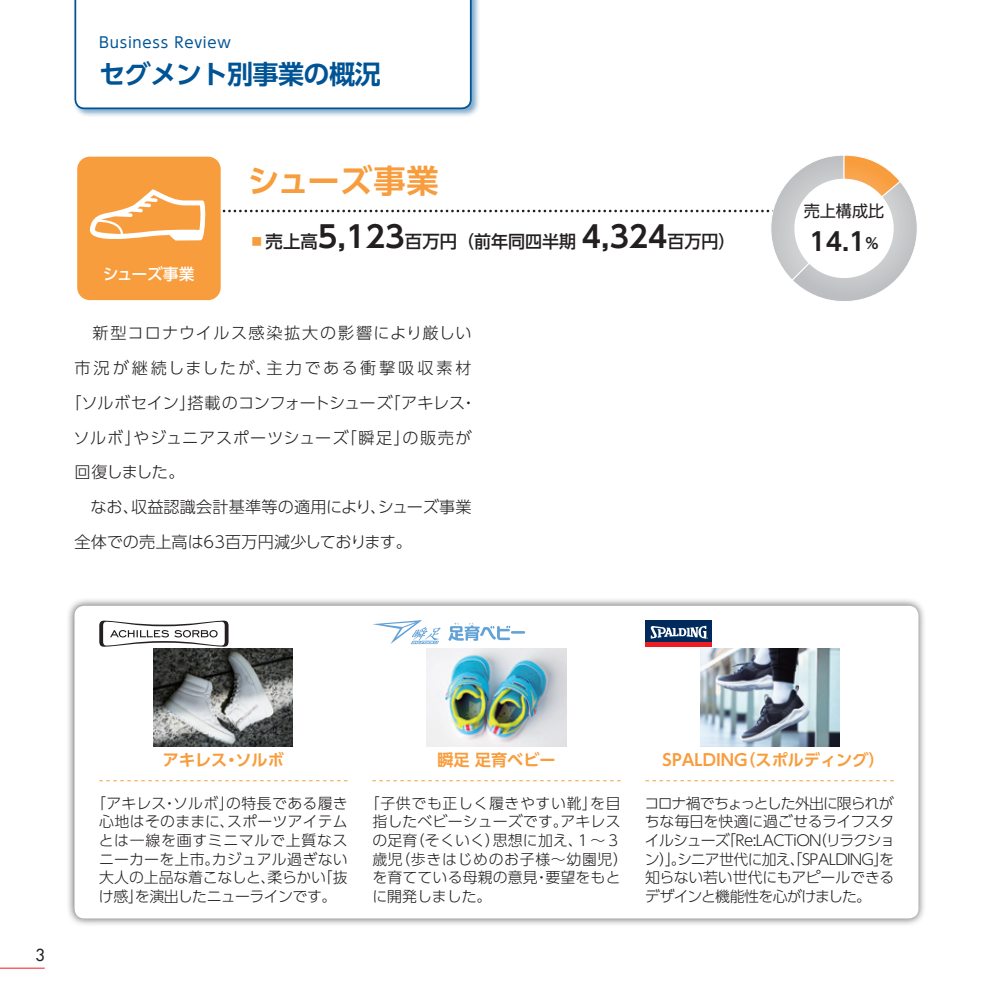
<style>
.page{position:relative;width:993px;height:993px;background:#fff}
.page>*{position:absolute;margin:0;border:0;box-sizing:border-box;transform-origin:0 0}
.t1{font:700 32.2px "UD Shin Go Pro De";letter-spacing:.02em;color:#f89d3d}
.t2{font:700 26.07px "UD Shin Go Pro De";letter-spacing:-.02em;color:#005495}
.t3{font:700 24.85px "UD Shin Go Pro De";color:#231f20}
.t4{font:500 17.32px "UD Shin Go Pro";color:#231f20}
.t5{font:300 16.1px "UD Shin Go Pro";letter-spacing:.01em;color:#231f20}
.t6{font:700 16.1px "UD Shin Go Pro De";color:#f89d3d}
.t7{font:300 16.1px "UD Shin Go Pro";letter-spacing:-.01em;color:#231f20}
.t8{font:300 16.1px "UD Shin Go Pro";letter-spacing:.045em;color:#231f20}
.t9{font:300 16.1px "UD Shin Go Pro";letter-spacing:.075em;color:#231f20}
.t10{font:300 16.1px "UD Shin Go Pro";letter-spacing:.185em;color:#231f20}
.t11{font:16.1px "UD Shin Go Pro";color:#231f20}
.t12{font:500 16.1px "Futura Std";color:#231f20}
.t13{font:500 15.75px "UD Shin Go Pro";letter-spacing:-.01em;color:#fff}
.t14{font:300 14.88px/18.6px "UD Shin Go Pro";letter-spacing:.01em;color:#231f20;text-align:center}
.t15{font:14.88px "UD Shin Go Pro";letter-spacing:.05em;color:#005495}
.s1{color:#f89d3d}
.s2{font-family:"UD Shin Go Pro De";font-weight:700;font-size:29.75px}
.s3{font-size:14.88px}
</style>
<div class="page">
<div style="left:72px;top:0;width:408px;height:118px;background:#005495;opacity:.5"></div>
<svg style="left:74px;top:0;width:397px;height:109px"></svg>
<div style="left:66px;top:597px;width:860px;height:329px;background:#231f20;opacity:.75"></div>
<div style="left:74px;top:605px;width:844px;height:313px;background:#fff;border-radius:10px"></div>
<img style="left:700px;top:648px;width:138px;height:98px">
<img style="left:427px;top:648px;width:139px;height:98px">
<img style="left:154px;top:648px;width:139px;height:98px">
<svg style="left:99px;top:780px;width:248px;height:1px"></svg>
<svg style="left:372px;top:780px;width:248px;height:1px"></svg>
<svg style="left:645px;top:780px;width:248px;height:1px"></svg>
<div style="left:77px;top:157px;width:143px;height:143px;background:#f89d3d;border-radius:13px"></div>
<svg style="left:83px;top:155px;width:834px;height:146px"></svg>
<div style="left:645px;top:620px;width:66px;height:26px;background:#00295c"></div>
<hr style="left:645px;top:642px;width:66px;height:4px;background:#ee1d23">
<svg style="left:650px;top:625px;width:57px;height:13px"></svg>
<svg style="left:99px;top:620px;width:129px;height:26px"></svg>
<svg style="left:448px;top:622px;width:77px;height:18px"></svg>
<svg style="left:373px;top:620px;width:67px;height:24px"></svg>
<hr style="left:0;top:967px;width:45px;height:1px;background:#ee1d23">
<p class="t15" style="left:99px;top:30px;width:133px">Business Review</p>
<h2 class="t2" style="left:99px;top:53px;width:283px">セグメント別事業の概況</h2>
<p class="t13" style="left:103px;top:261px;width:93px">シューズ事業</p>
<h1 class="t1" style="left:247px;top:155px;width:226px">シューズ事業　</h1>
<p class="t4" style="left:248px;top:228px;width:488px"><span class="s1">▪</span>売上高<span class="s2">5,123</span>百万円（前年同四半期 <span class="s2">4,324</span>百万円）</p>
<p class="t9" style="left:74px;top:320px;width:398px">　新型コロナウイルス感染拡大の影響により厳しい</p>
<p class="t10" style="left:74px;top:355px;width:398px">市況が継続しましたが、主力である衝撃吸収素材</p>
<p class="t7" style="left:66px;top:389px;width:412px">「ソルボセイン」搭載のコンフォートシューズ「アキレス・</p>
<p class="t8" style="left:73px;top:424px;width:399px">ソルボ」やジュニアスポーツシューズ「瞬足」の販売が</p>
<p class="t5" style="left:74px;top:459px;width:111px">回復しました。</p>
<p class="t5" style="left:74px;top:494px;width:398px">　なお、収益認識会計基準等の適用により、シューズ事業</p>
<p class="t5" style="left:74px;top:528px;width:339px">全体での売上高は63百万円減少しております。</p>
<p class="t11" style="left:803px;top:197px;width:82px">売上構成比</p>
<h3 class="t3" style="left:809px;top:222px;width:71px">14.1<span class="s3">%</span></h3>
<p class="t12" style="left:35px;top:944px;width:11px">3</p>
<p class="t6" style="left:163px;top:747px;width:122px">アキレス・ソルボ</p>
<p class="t6" style="left:437px;top:747px;width:120px">瞬足 足育ベビー</p>
<p class="t6" style="left:662px;top:747px;width:223px">SPALDING（スポルディング）</p>
<p class="t14" style="left:372px;top:793px;width:257px;text-align:left;text-indent:-7px">「子供でも正しく履きやすい靴」を目指したベビーシューズです。アキレスの足育（そくいく）思想に加え、１～３歳児（歩きはじめのお子様～幼園児）を育てている母親の意見・要望をもとに開発しました。</p>
<p class="t14" style="left:644px;top:793px;width:252px;text-align:justify">コロナ禍でちょっとした外出に限られがちな毎日を快適に過ごせるライフスタイルシューズ「Re:LACTiON（リラクション）」。シニア世代に加え、「SPALDING」を知らない若い世代にもアピールできるデザインと機能性を心がけました。</p>
<p class="t14" style="left:91px;top:793px;width:258px">「アキレス・ソルボ」の特長である履き心地はそのままに、スポーツアイテムとは一線を画すミニマルで上質なスニーカーを上市。カジュアル過ぎない大人の上品な着こなしと、柔らかい「抜け感」を演出したニューラインです。</p>
</div>
